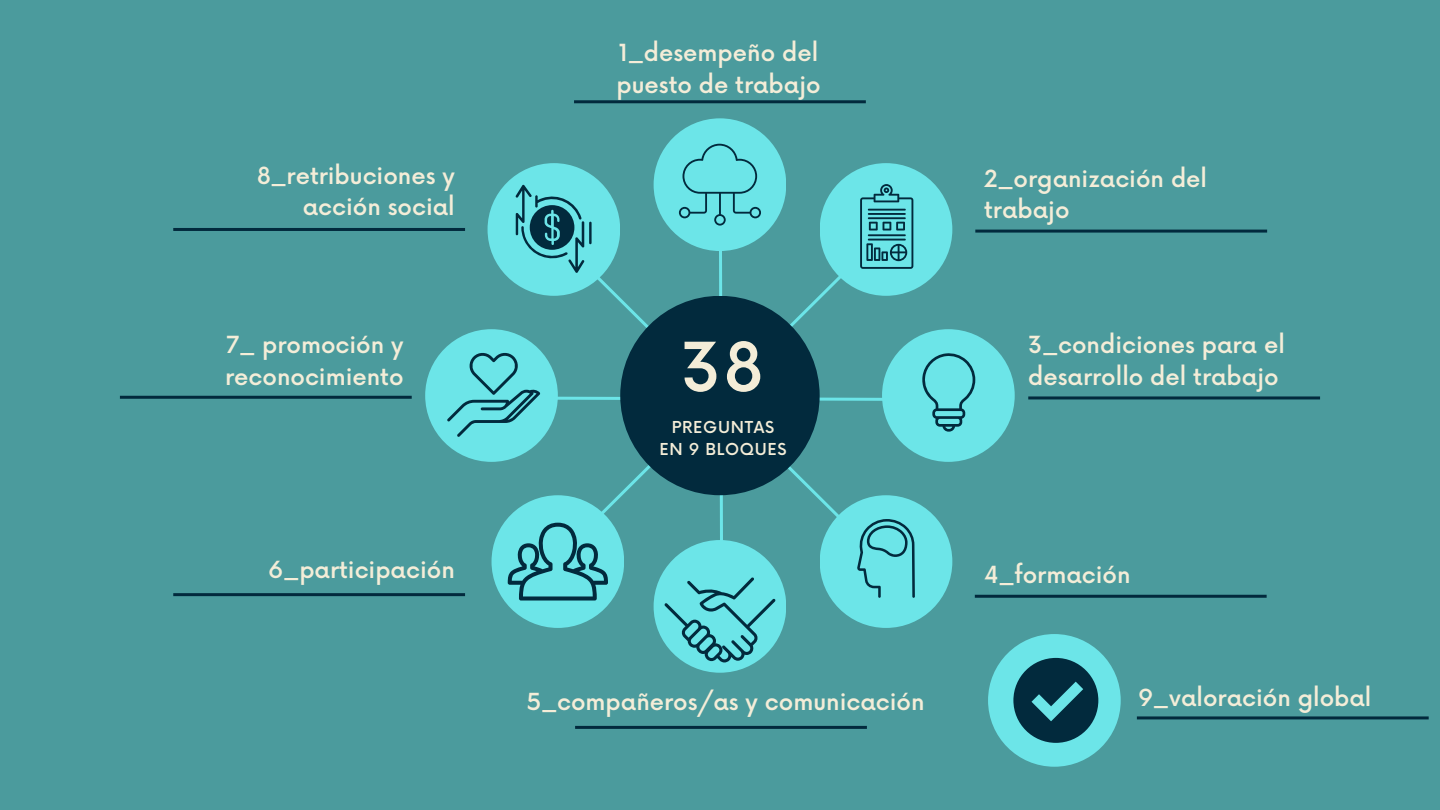
<style>
.page{position:relative;width:1440px;height:810px;background:#4b9b9d}
.page>*{position:absolute;margin:0;border:0;box-sizing:border-box;transform-origin:0 0}
.t1{font:500 66px "Now";color:#f4edd8}
.t2{font:500 23px/31.5px "Now";color:#f4edd8}
.t3{font:500 16px "Now";letter-spacing:.04em;color:#f4edd8}
</style>
<div class="page">
<div style="left:654px;top:118px;width:132px;height:133px;background:#6ce5e8;border-radius:50%"></div>
<div style="left:882px;top:329px;width:133px;height:133px;background:#6ce5e8;border-radius:50%"></div>
<div style="left:654px;top:540px;width:132px;height:133px;background:#6ce5e8;border-radius:50%"></div>
<div style="left:425px;top:329px;width:133px;height:133px;background:#6ce5e8;border-radius:50%"></div>
<hr style="left:975px;top:230px;width:292px;height:3px;background:#022a3d">
<hr style="left:1028px;top:396px;width:292px;height:3px;background:#022a3d">
<hr style="left:975px;top:595px;width:292px;height:3px;background:#022a3d">
<hr style="left:575px;top:726px;width:292px;height:3px;background:#022a3d">
<hr style="left:173px;top:593px;width:292px;height:3px;background:#022a3d">
<hr style="left:120px;top:396px;width:292px;height:3px;background:#022a3d">
<hr style="left:173px;top:228px;width:292px;height:3px;background:#022a3d">
<hr style="left:574px;top:100px;width:292px;height:3px;background:#022a3d">
<svg style="left:447px;top:144px;width:528px;height:518px"></svg>
<div style="left:988px;top:634px;width:133px;height:133px;background:#6ce5e8;border-radius:50%"></div>
<div style="left:1013px;top:658px;width:85px;height:85px;background:#022a3d;border-radius:50%"></div>
<svg style="left:1032px;top:682px;width:51px;height:39px"></svg>
<hr style="left:1137px;top:716px;width:292px;height:3px;background:#022a3d">
<p class="t2" style="left:257px;top:161px;width:199px;text-align:right">8_retribuciones y acción social</p>
<p class="t2" style="left:225px;top:331px;width:180px">7_ promoción y reconocimiento</p>
<p class="t2" style="left:268px;top:555px;width:188px">6_participación</p>
<h1 class="t2" style="left:617px;top:39px;width:206px">1_desempeño del puesto de trabajo</h1>
<p class="t1" style="left:681px;top:332px;width:84px">38</p>
<p class="t3" style="left:672px;top:419px;width:104px">PREGUNTAS</p>
<p class="t3" style="left:659px;top:441px;width:129px">EN 9 BLOQUES</p>
<p class="t2" style="left:527px;top:688px;width:399px">5_compañeros/as y comunicación</p>
<h1 class="t2" style="left:984px;top:164px;width:224px">2_organización del trabajo</h1>
<h1 class="t2" style="left:1028px;top:331px;width:258px">3_condiciones para el desarrollo del trabajo</h1>
<p class="t2" style="left:984px;top:561px;width:148px">4_formación</p>
<h1 class="t2" style="left:1138px;top:683px;width:235px">9_valoración global</h1>
</div>
